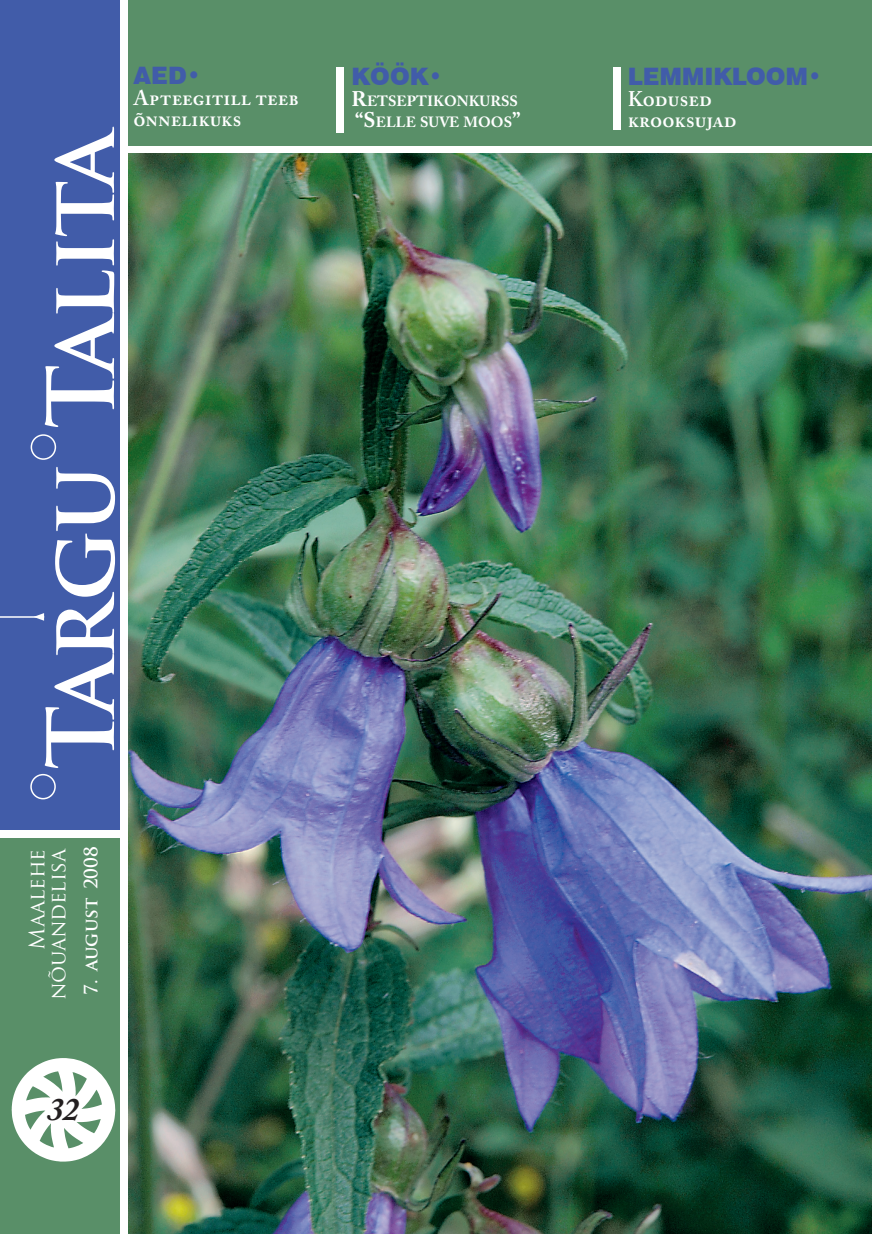
<style>
.page{position:relative;width:872px;height:1234px;background:#fff}
.page>*{position:absolute;margin:0;border:0;box-sizing:border-box;transform-origin:0 0}
.t1{font:700 90px "Trajan Pro";letter-spacing:-.055em;color:#fff}
.t2{font:italic 700 33px "Adobe Caslon Pro";color:#231f20}
.t3{font:900 24px "Swiss 721 BT";letter-spacing:-.01em;color:#415ca9}
.t4{font:600 21px/21px "Adobe Caslon Pro";color:#fff}
.t5{font:21px/21px "Trajan Pro";color:#fff;text-align:right}
.t6{font:700 18px "Trajan Pro";color:#fff}
.t7{font:700 14.7px/21px "Adobe Caslon Pro";color:#fff}
.s1{font-size:21px}
</style>
<div class="page">
<img style="left:128px;top:153px;width:744px;height:1080px">
<div style="left:126px;top:0;width:746px;height:151px;background:#598f68"></div>
<div style="left:0;top:0;width:121px;height:830px;background:#415ca9"></div>
<div style="left:0;top:837px;width:121px;height:396px;background:#598f68"></div>
<svg style="left:34px;top:613px;width:10px;height:7px"></svg>
<hr style="left:0;top:616px;width:42px;height:1px;background:#fff">
<div style="left:31px;top:434px;width:25px;height:25px;border:2px solid #fff;border-radius:50%"></div>
<div style="left:30px;top:773px;width:26px;height:26px;border:2px solid #fff;border-radius:50%"></div>
<div style="left:121px;top:0;width:7px;height:1233px;background:#fff"></div>
<img style="left:12px;top:1058px;width:103px;height:103px">
<div style="left:123px;top:146px;width:749px;height:6px;background:#fff"></div>
<div style="left:336px;top:67px;width:7px;height:66px;background:#fff"></div>
<div style="left:613px;top:67px;width:7px;height:63px;background:#fff"></div>
<h1 class="t1" style="left:25px;top:769px;width:649px;rotate:-90deg">Targu Talita</h1>
<p class="t3" style="left:134px;top:61px;width:69px">AED•</p>
<p class="t4" style="left:134px;top:88px;width:167px">Apteegitill teeb õnnelikuks</p>
<p class="t5" style="left:26px;top:1000px;width:154px;rotate:-90deg">Maalehe nõuandelisa</p>
<p class="t6" style="left:80px;top:994px;width:150px;rotate:-90deg">7. august 2008</p>
<h2 class="t2" style="left:47px;top:1089px;width:34px">32</h2>
<p class="t3" style="left:351px;top:62px;width:93px">KÖÖK•</p>
<p class="t7" style="left:351px;top:91px;width:170px"><span class="s1">R</span>ETSEPTIKONKURSS <span class="s1">“S</span> ELLE SUVE MOOS<span class="s1">”</span></p>
<p class="t3" style="left:628px;top:62px;width:196px">LEMMIKLOOM•</p>
<p class="t4" style="left:628px;top:88px;width:110px">Kodused krooksujad</p>
</div>
